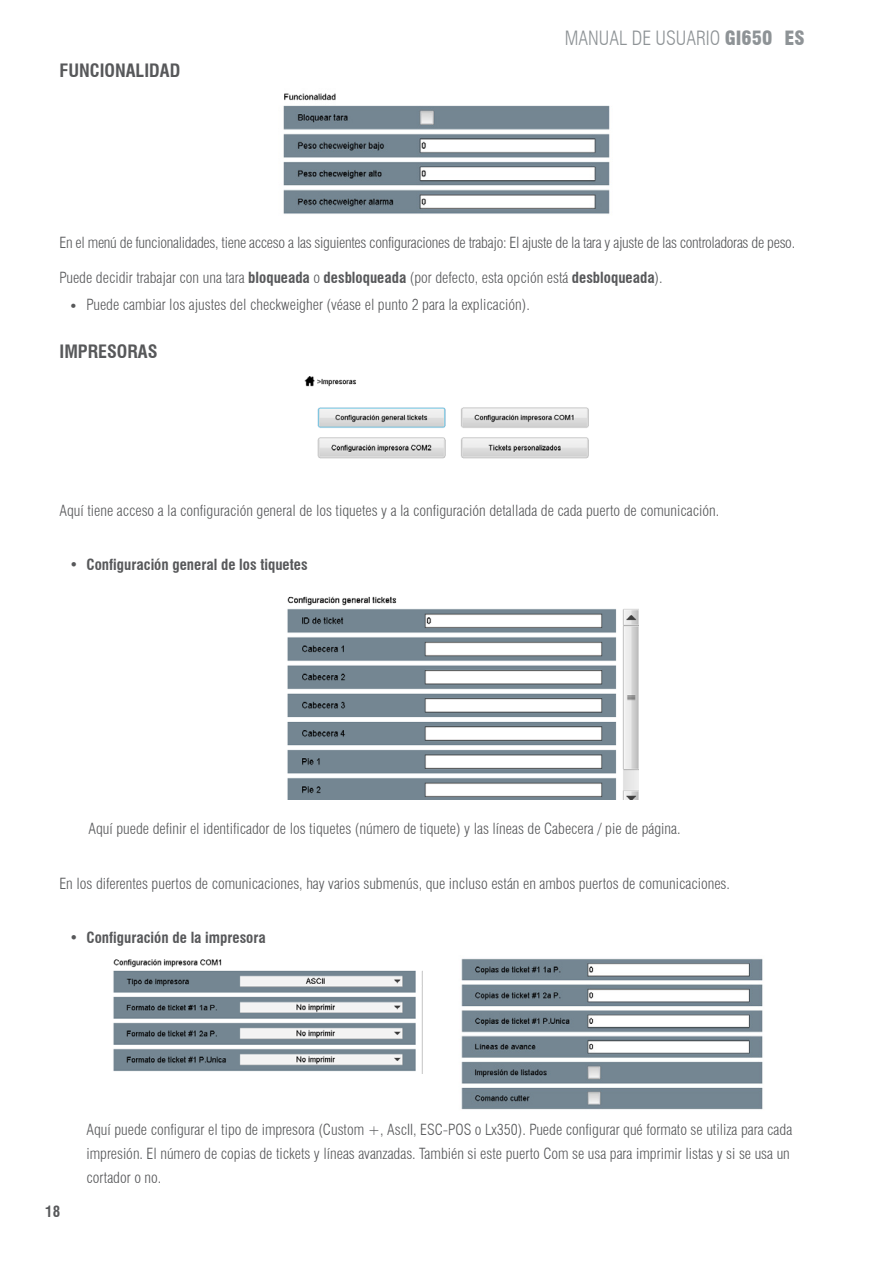
<style>
.page{position:relative;width:893px;height:1263px;background:#fff}
.page>*{position:absolute;margin:0;border:0;box-sizing:border-box;transform-origin:0 0}
.t1{font:300 condensed 19.2px "Swiss 721 BT";color:#8e9396}
.t2{font:700 condensed 18px "Swiss 721 BT";color:#57585a}
.t3{font:300 condensed 15px/24px "Swiss 721 BT";color:#57585a}
.t4{font:300 condensed 15px "Swiss 721 BT";letter-spacing:-.02em;color:#57585a}
.t5{font:700 condensed 15px "Swiss 721 BT";color:#57585a}
.s1{font-weight:900}
.s2{font-weight:900;color:#fff}
.s3{font-weight:700}
.s4{font-family:"Trebuchet MS";font-weight:400;font-stretch:normal}
</style>
<div class="page">
<img style="left:283px;top:93px;width:327px;height:121px">
<img style="left:304px;top:377px;width:285px;height:82px">
<img style="left:287px;top:596px;width:352px;height:204px">
<img style="left:113px;top:959px;width:310px;height:114px">
<img style="left:461px;top:958px;width:302px;height:152px">
<p class="t2" style="left:60px;top:60px;width:122px">FUNCIONALIDAD</p>
<p class="t1" style="left:565px;top:27px;width:241px">MANUAL DE USUARIO <span class="s1">GI650</span> <span class="s2">ES</span></p>
<p class="t4" style="left:60px;top:233px;width:737px">En el menú de funcionalidades, tiene acceso a las siguientes configuraciones de trabajo: El ajuste de la tara y ajuste de las controladoras de peso.</p>
<p class="t3" style="left:60px;top:265px;width:605px">Puede decidir trabajar con una tara <span class="s3">bloqueada</span> o <span class="s3">desbloqueada</span> (por defecto, esta opción está <span class="s3">desbloqueada</span>).</p>
<p class="t3" style="left:70px;top:292px;width:462px"><span class="s4">•</span> Puede cambiar los ajustes del checkweigher (véase el punto 2 para la explicación).</p>
<p class="t2" style="left:60px;top:341px;width:100px">IMPRESORAS</p>
<p class="t3" style="left:60px;top:498px;width:661px">Aquí tiene acceso a la configuración general de los tiquetes y a la configuración detallada de cada puerto de comunicación.</p>
<p class="t5" style="left:70px;top:556px;width:240px">• Configuración general de los tiquetes</p>
<p class="t3" style="left:89px;top:817px;width:594px">Aquí puede definir el identificador de los tiquetes (número de tiquete) y las líneas de Cabecera / pie de página.</p>
<p class="t3" style="left:60px;top:871px;width:672px">En los diferentes puertos de comunicaciones, hay varios submenús, que incluso están en ambos puertos de comunicaciones.</p>
<p class="t5" style="left:70px;top:929px;width:198px">• Configuración de la impresora</p>
<p class="t5" style="left:45px;top:1202px;width:17px">18</p>
<p class="t3" style="left:87px;top:1117px;width:707px">Aquí puede configurar el tipo de impresora (Custom +, AscII, ESC-POS o Lx350). Puede configurar qué formato se utiliza para cada impresión. El número de copias de tickets y líneas avanzadas. También si este puerto Com se usa para imprimir listas y si se usa un cortador o no.</p>
</div>
